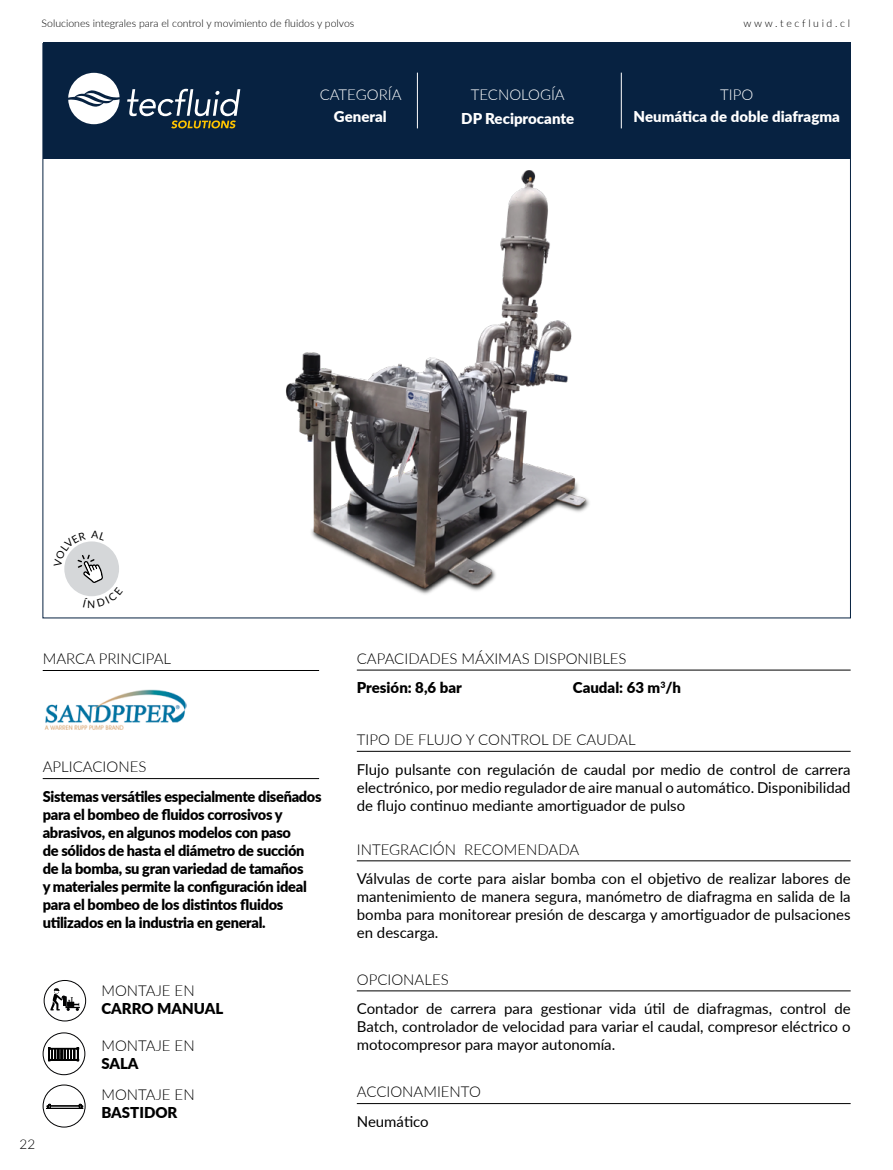
<style>
.page{position:relative;width:893px;height:1170px;background:#fff}
.page>*{position:absolute;margin:0;border:0;box-sizing:border-box;transform-origin:0 0}
.t1{font:15px/18px "Lato";color:#000;text-align:justify}
.t2{font:900 15px/18px "Lato";letter-spacing:-.02em;color:#000}
.t3{font:300 15px "Lato";color:#000}
.t4{font:900 15px "Lato";color:#fff}
.t5{font:900 15px "Lato";color:#000}
.t6{font:300 15px "Lato";color:#fff}
.t7{font:300 13.5px "Lato";color:#000}
.t8{font:300 10.5px "Lato";color:#000}
.t9{font:300 10.5px "Lato";letter-spacing:.25em;color:#000}
</style>
<div class="page">
<img style="left:286px;top:170px;width:304px;height:424px">
<div style="left:43px;top:43px;width:808px;height:116px;background:#072241"></div>
<hr style="left:43px;top:778px;width:276px;height:1px;background:#000">
<hr style="left:43px;top:670px;width:276px;height:1px;background:#000">
<hr style="left:357px;top:669px;width:494px;height:1px;background:#000">
<hr style="left:357px;top:751px;width:494px;height:1px;background:#000">
<hr style="left:357px;top:860px;width:494px;height:1px;background:#000">
<hr style="left:357px;top:990px;width:494px;height:1px;background:#000">
<hr style="left:357px;top:1103px;width:494px;height:1px;background:#000">
<hr style="left:621px;top:73px;width:1px;height:55px;background:#fff">
<hr style="left:417px;top:73px;width:1px;height:55px;background:#fff">
<svg style="left:68px;top:73px;width:52px;height:51px"></svg>
<svg style="left:127px;top:89px;width:113px;height:39px"></svg>
<img style="left:44px;top:689px;width:143px;height:41px">
<div style="left:44px;top:980px;width:42px;height:41px;border:1px solid #020203;border-radius:50%"></div>
<svg style="left:50px;top:987px;width:31px;height:23px"></svg>
<div style="left:43px;top:1084px;width:42px;height:43px;border:1px solid #020203;border-radius:50%"></div>
<svg style="left:47px;top:1103px;width:36px;height:4px"></svg>
<hr style="left:47px;top:1107px;width:36px;height:1px;background:#000">
<div style="left:43px;top:1032px;width:42px;height:42px;border:1px solid #020203;border-radius:50%"></div>
<svg style="left:48px;top:1047px;width:31px;height:13px"></svg>
<svg style="left:64px;top:541px;width:55px;height:55px"></svg>
<p class="t8" style="left:42px;top:16px;width:314px">Soluciones integrales para el control y movimiento de fluidos y polvos</p>
<p class="t9" style="left:743px;top:16px;width:108px">www.tecfluid.cl</p>
<p class="t6" style="left:320px;top:84px;width:83px">CATEGORÍA</p>
<p class="t4" style="left:334px;top:105px;width:54px">General</p>
<p class="t6" style="left:471px;top:84px;width:96px">TECNOLOGÍA</p>
<p class="t4" style="left:461px;top:107px;width:114px">DP Reciprocante</p>
<p class="t6" style="left:720px;top:84px;width:35px">TIPO</p>
<p class="t4" style="left:634px;top:105px;width:208px">Neumática de doble diafragma</p>
<p class="t3" style="left:43px;top:648px;width:130px">MARCA PRINCIPAL</p>
<p class="t3" style="left:357px;top:648px;width:271px">CAPACIDADES MÁXIMAS DISPONIBLES</p>
<p class="t5" style="left:357px;top:676px;width:107px">Presión: 8,6 bar</p>
<p class="t5" style="left:573px;top:676px;width:110px">Caudal: 63 m<sup>3</sup>/h</p>
<p class="t3" style="left:357px;top:729px;width:280px">TIPO DE FLUJO Y CONTROL DE CAUDAL</p>
<p class="t3" style="left:43px;top:756px;width:105px">APLICACIONES</p>
<p class="t2" style="left:43px;top:786px;width:280px">Sistemas versátiles especialmente diseñados para el bombeo de fluidos corrosivos y abrasivos, en algunos modelos con paso<br>de sólidos de hasta el diámetro de succión de la bomba, su gran variedad de tamaños<br>y materiales permite la configuración ideal para el bombeo de los distintos fluidos utilizados en la industria en general.</p>
<p class="t7" style="left:20px;top:1134px;width:17px">22</p>
<p class="t3" style="left:101px;top:979px;width:95px">MONTAJE EN</p>
<p class="t5" style="left:101px;top:996px;width:123px">CARRO MANUAL</p>
<p class="t3" style="left:101px;top:1034px;width:95px">MONTAJE EN</p>
<p class="t2" style="left:101px;top:1053px;width:39px">SALA</p>
<p class="t3" style="left:101px;top:1083px;width:95px">MONTAJE EN</p>
<p class="t5" style="left:101px;top:1100px;width:78px">BASTIDOR</p>
<p class="t1" style="left:357px;top:759px;width:495px">Flujo pulsante con regulación de caudal por medio de control de carrera electrónico, por medio regulador de aire manual o automático. Disponibilidad de flujo continuo mediante amortiguador de pulso</p>
<p class="t3" style="left:357px;top:838px;width:224px">INTEGRACIÓN RECOMENDADA</p>
<p class="t1" style="left:357px;top:868px;width:495px">Válvulas de corte para aislar bomba con el objetivo de realizar labores de mantenimiento de manera segura, manómetro de diafragma en salida de la bomba para monitorear presión de descarga y amortiguador de pulsaciones en descarga.</p>
<p class="t3" style="left:357px;top:968px;width:93px">OPCIONALES</p>
<p class="t1" style="left:357px;top:998px;width:495px">Contador de carrera para gestionar vida útil de diafragmas, control de Batch, controlador de velocidad para variar el caudal, compresor eléctrico o motocompresor para mayor autonomía.</p>
<p class="t3" style="left:357px;top:1081px;width:126px">ACCIONAMIENTO</p>
<p class="t1" style="left:357px;top:1111px;width:73px">Neumático</p>
</div>
